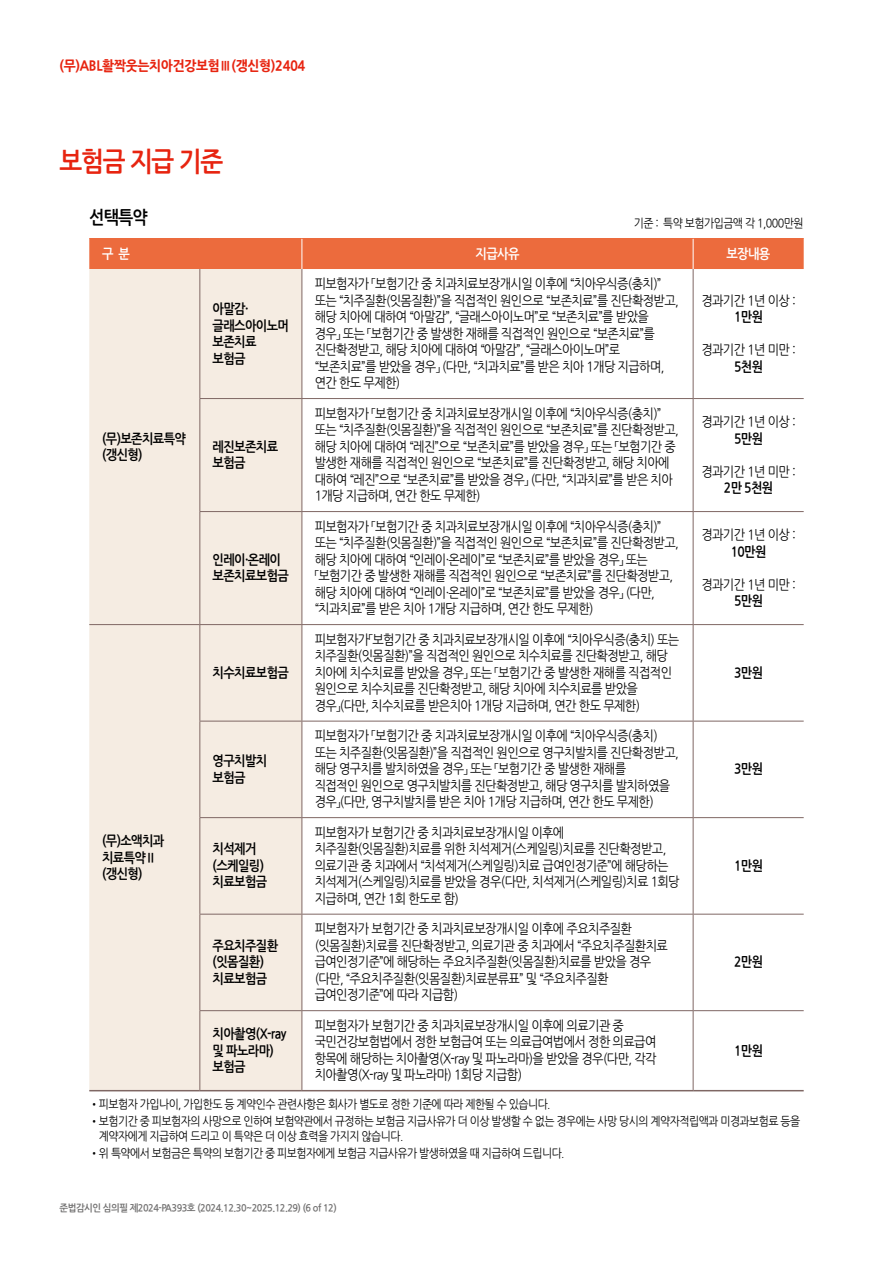
<style>
.page{position:relative;width:893px;height:1263px;background:#fff}
.page>*{position:absolute;margin:0;border:0;box-sizing:border-box;transform-origin:0 0}
.t1{font:27px "Nanum Gothic OTF Bold";letter-spacing:-.05em;color:#e72410;scale:.9 1}
.t2{font:18px "Nanum Gothic OTF Bold";color:#000;scale:.9 1}
.t3{font:13.5px/16.5px "Nanum Gothic OTF";letter-spacing:-.05em;color:#000;scale:.9 1}
.t4{font:13.5px/16.5px "Nanum Gothic OTF Bold";letter-spacing:-.05em;color:#000;scale:.9 1}
.t5{font:700 13.5px "Nanum Gothic OTF Extra";letter-spacing:-.025em;color:#e72410;scale:.95 1}
.t6{font:13.5px "Nanum Gothic OTF Bold";letter-spacing:-.05em;color:#fff;scale:.9 1}
.t7{font:12px/15px "Nanum Gothic OTF";letter-spacing:-.05em;color:#000;scale:.9 1}
.t8{font:9.75px "Nanum Gothic OTF Bold";letter-spacing:-.05em;color:#727171;scale:.95 1}
</style>
<div class="page">
<div style="left:89px;top:239px;width:715px;height:30px;background:#ec6b3d"></div>
<div style="left:89px;top:269px;width:213px;height:821px;background:#f5ece2"></div>
<hr style="left:89px;top:238px;width:111px;height:1px;background:#ec6b3d">
<hr style="left:200px;top:238px;width:102px;height:1px;background:#ec6b3d">
<hr style="left:302px;top:238px;width:391px;height:1px;background:#ec6b3d">
<hr style="left:693px;top:238px;width:111px;height:1px;background:#ec6b3d">
<hr style="left:199px;top:269px;width:1px;height:129px;background:#7f6764">
<hr style="left:302px;top:269px;width:1px;height:129px;background:#7f6764">
<hr style="left:693px;top:269px;width:1px;height:129px;background:#7f6764">
<hr style="left:199px;top:398px;width:103px;height:1px;background:#7f6764">
<hr style="left:199px;top:399px;width:1px;height:112px;background:#7f6764">
<hr style="left:302px;top:398px;width:391px;height:1px;background:#7f6764">
<hr style="left:302px;top:399px;width:1px;height:112px;background:#7f6764">
<hr style="left:693px;top:398px;width:111px;height:1px;background:#7f6764">
<hr style="left:693px;top:399px;width:1px;height:112px;background:#7f6764">
<hr style="left:199px;top:511px;width:103px;height:1px;background:#7f6764">
<hr style="left:199px;top:512px;width:1px;height:112px;background:#7f6764">
<hr style="left:302px;top:511px;width:391px;height:1px;background:#7f6764">
<hr style="left:302px;top:512px;width:1px;height:112px;background:#7f6764">
<hr style="left:693px;top:511px;width:111px;height:1px;background:#7f6764">
<hr style="left:693px;top:512px;width:1px;height:112px;background:#7f6764">
<hr style="left:89px;top:624px;width:111px;height:1px;background:#7f6764">
<hr style="left:200px;top:624px;width:102px;height:1px;background:#7f6764">
<hr style="left:199px;top:625px;width:1px;height:96px;background:#7f6764">
<hr style="left:302px;top:624px;width:391px;height:1px;background:#7f6764">
<hr style="left:302px;top:625px;width:1px;height:96px;background:#7f6764">
<hr style="left:693px;top:624px;width:111px;height:1px;background:#7f6764">
<hr style="left:693px;top:625px;width:1px;height:96px;background:#7f6764">
<hr style="left:199px;top:721px;width:1px;height:96px;background:#7f6764">
<hr style="left:302px;top:721px;width:1px;height:96px;background:#7f6764">
<hr style="left:693px;top:721px;width:1px;height:96px;background:#7f6764">
<hr style="left:199px;top:818px;width:1px;height:96px;background:#7f6764">
<hr style="left:302px;top:818px;width:1px;height:96px;background:#7f6764">
<hr style="left:693px;top:818px;width:1px;height:96px;background:#7f6764">
<hr style="left:199px;top:914px;width:1px;height:96px;background:#7f6764">
<hr style="left:302px;top:914px;width:1px;height:96px;background:#7f6764">
<hr style="left:693px;top:914px;width:1px;height:96px;background:#7f6764">
<hr style="left:199px;top:1011px;width:1px;height:79px;background:#7f6764">
<hr style="left:302px;top:1011px;width:1px;height:79px;background:#7f6764">
<hr style="left:693px;top:1011px;width:1px;height:79px;background:#7f6764">
<hr style="left:199px;top:721px;width:103px;height:1px;background:#7f6764">
<hr style="left:302px;top:721px;width:391px;height:1px;background:#7f6764">
<hr style="left:693px;top:721px;width:111px;height:1px;background:#7f6764">
<hr style="left:199px;top:817px;width:103px;height:1px;background:#7f6764">
<hr style="left:302px;top:817px;width:391px;height:1px;background:#7f6764">
<hr style="left:693px;top:817px;width:111px;height:1px;background:#7f6764">
<hr style="left:199px;top:914px;width:103px;height:1px;background:#7f6764">
<hr style="left:302px;top:914px;width:391px;height:1px;background:#7f6764">
<hr style="left:693px;top:914px;width:111px;height:1px;background:#7f6764">
<hr style="left:199px;top:1010px;width:103px;height:1px;background:#7f6764">
<hr style="left:302px;top:1010px;width:391px;height:1px;background:#7f6764">
<hr style="left:693px;top:1010px;width:111px;height:1px;background:#7f6764">
<hr style="left:302px;top:239px;width:1px;height:30px;background:#fff">
<hr style="left:693px;top:239px;width:1px;height:30px;background:#fff">
<hr style="left:89px;top:1090px;width:111px;height:1px;background:#7f6764">
<hr style="left:200px;top:1090px;width:102px;height:1px;background:#7f6764">
<hr style="left:302px;top:1090px;width:391px;height:1px;background:#7f6764">
<hr style="left:693px;top:1090px;width:111px;height:1px;background:#7f6764">
<p class="t5" style="left:60px;top:59px;width:260px">(무)ABL활짝웃는치아건강보험Ⅲ(갱신형)2404</p>
<h1 class="t1" style="left:60px;top:149px;width:183px">보험금 지급 기준</h1>
<h2 class="t2" style="left:89px;top:208px;width:66px">선택특약</h2>
<p class="t6" style="left:102px;top:247px;width:32px">구 분</p>
<p class="t6" style="left:476px;top:247px;width:50px">지급사유</p>
<p class="t6" style="left:726px;top:247px;width:50px">보장내용</p>
<p class="t7" style="left:634px;top:216px;width:190px">기준 : 특약 보험가입금액 각 1,000만원</p>
<p class="t4" style="left:102px;top:430px;width:95px">(무)보존치료특약 (갱신형)</p>
<p class="t4" style="left:102px;top:833px;width:71px">(무)소액치과 치료특약Ⅱ (갱신형)</p>
<p class="t4" style="left:213px;top:301px;width:86px">아말감· 글래스아이노머 보존치료 보험금</p>
<p class="t4" style="left:213px;top:438px;width:74px">레진보존치료 보험금</p>
<p class="t4" style="left:213px;top:551px;width:86px">인레이·온레이 보존치료보험금</p>
<p class="t4" style="left:213px;top:664px;width:86px">치수치료보험금</p>
<p class="t4" style="left:213px;top:753px;width:62px">영구치발치 보험금</p>
<p class="t4" style="left:213px;top:841px;width:62px">치석제거 (스케일링) 치료보험금</p>
<p class="t4" style="left:213px;top:937px;width:74px">주요치주질환 (잇몸질환) 치료보험금</p>
<p class="t3" style="left:315px;top:276px;width:406px">피보험자가 「보험기간 중 치과치료보장개시일 이후에 “치아우식증(충치)” 또는 “치주질환(잇몸질환)”을 직접적인 원인으로 “보존치료”를 진단확정받고, 해당 치아에 대하여 “아말감”, “글래스아이노머”로 “보존치료”를 받았을<br>경우」 또는 「보험기간 중 발생한 재해를 직접적인 원인으로 “보존치료”를 진단확정받고, 해당 치아에 대하여 “아말감”, “글래스아이노머”로 “보존치료”를 받았을 경우」 (다만, “치과치료”를 받은 치아 1개당 지급하며, 연간 한도 무제한)</p>
<p class="t3" style="left:701px;top:292px;width:107px">경과기간 1년 이상 :</p>
<p class="t4" style="left:734px;top:309px;width:34px">1만원</p>
<p class="t3" style="left:701px;top:342px;width:107px">경과기간 1년 미만 :</p>
<p class="t4" style="left:734px;top:358px;width:34px">5천원</p>
<p class="t3" style="left:315px;top:405px;width:406px">피보험자가 「보험기간 중 치과치료보장개시일 이후에 “치아우식증(충치)” 또는 “치주질환(잇몸질환)”을 직접적인 원인으로 “보존치료”를 진단확정받고, 해당 치아에 대하여 “레진”으로 “보존치료”를 받았을 경우」 또는 「보험기간 중 발생한 재해를 직접적인 원인으로 “보존치료”를 진단확정받고, 해당 치아에 대하여 “레진”으로 “보존치료”를 받았을 경우」 (다만, “치과치료”를 받은 치아 1개당 지급하며, 연간 한도 무제한)</p>
<p class="t3" style="left:701px;top:414px;width:107px">경과기간 1년 이상 :</p>
<p class="t4" style="left:734px;top:430px;width:34px">5만원</p>
<p class="t3" style="left:701px;top:463px;width:107px">경과기간 1년 미만 :</p>
<p class="t4" style="left:724px;top:480px;width:56px">2만 5천원</p>
<p class="t3" style="left:315px;top:518px;width:406px">피보험자가 「보험기간 중 치과치료보장개시일 이후에 “치아우식증(충치)” 또는 “치주질환(잇몸질환)”을 직접적인 원인으로 “보존치료”를 진단확정받고, 해당 치아에 대하여 “인레이·온레이”로 “보존치료”를 받았을 경우」 또는「보험기간 중 발생한 재해를 직접적인 원인으로 “보존치료”를 진단확정받고, 해당 치아에 대하여 “인레이·온레이”로 “보존치료”를 받았을 경우」 (다만, “치과치료”를 받은 치아 1개당 지급하며, 연간 한도 무제한)</p>
<p class="t3" style="left:701px;top:527px;width:107px">경과기간 1년 이상 :</p>
<p class="t4" style="left:731px;top:543px;width:41px">10만원</p>
<p class="t3" style="left:701px;top:576px;width:107px">경과기간 1년 미만 :</p>
<p class="t4" style="left:734px;top:593px;width:34px">5만원</p>
<p class="t3" style="left:315px;top:631px;width:407px">피보험자가「보험기간 중 치과치료보장개시일 이후에 “치아우식증(충치) 또는 치주질환(잇몸질환)”을 직접적인 원인으로 치수치료를 진단확정받고, 해당 치아에 치수치료를 받았을 경우」 또는 「보험기간 중 발생한 재해를 직접적인 원인으로 치수치료를 진단확정받고, 해당 치아에 치수치료를 받았을<br>경우」(다만, 치수치료를 받은치아 1개당 지급하며, 연간 한도 무제한)</p>
<p class="t3" style="left:315px;top:728px;width:406px">피보험자가 「보험기간 중 치과치료보장개시일 이후에 “치아우식증(충치) 또는 치주질환(잇몸질환)”을 직접적인 원인으로 영구치발치를 진단확정받고, 해당 영구치를 발치하였을 경우」 또는 「보험기간 중 발생한 재해를<br>직접적인 원인으로 영구치발치를 진단확정받고, 해당 영구치를 발치하였을 경우」(다만, 영구치발치를 받은 치아 1개당 지급하며, 연간 한도 무제한)</p>
<p class="t3" style="left:315px;top:824px;width:407px">피보험자가 보험기간 중 치과치료보장개시일 이후에 치주질환(잇몸질환)치료를 위한 치석제거(스케일링)치료를 진단확정받고, 의료기관 중 치과에서 “치석제거(스케일링)치료 급여인정기준”에 해당하는 치석제거(스케일링)치료를 받았을 경우(다만, 치석제거(스케일링)치료 1회당 지급하며, 연간 1회 한도로 함)</p>
<p class="t3" style="left:315px;top:921px;width:394px">피보험자가 보험기간 중 치과치료보장개시일 이후에 주요치주질환 (잇몸질환)치료를 진단확정받고, 의료기관 중 치과에서 “주요치주질환치료 급여인정기준”에 해당하는 주요치주질환(잇몸질환)치료를 받았을 경우 (다만, “주요치주질환(잇몸질환)치료분류표” 및 “주요치주질환 급여인정기준”에 따라 지급함)</p>
<p class="t4" style="left:734px;top:664px;width:34px">3만원</p>
<p class="t4" style="left:734px;top:761px;width:34px">3만원</p>
<p class="t4" style="left:734px;top:857px;width:34px">1만원</p>
<p class="t4" style="left:734px;top:954px;width:34px">2만원</p>
<p class="t4" style="left:213px;top:1026px;width:83px">치아촬영(X-ray 및 파노라마) 보험금</p>
<p class="t3" style="left:315px;top:1017px;width:381px">피보험자가 보험기간 중 치과치료보장개시일 이후에 의료기관 중 국민건강보험법에서 정한 보험급여 또는 의료급여법에서 정한 의료급여 항목에 해당하는 치아촬영(X-ray 및 파노라마)을 받았을 경우(다만, 각각 치아촬영(X-ray 및 파노라마) 1회당 지급함)</p>
<p class="t4" style="left:734px;top:1042px;width:34px">1만원</p>
<p class="t7" style="left:89px;top:1097px;width:514px">•피보험자 가입나이, 가입한도 등 계약인수 관련사항은 회사가 별도로 정한 기준에 따라 제한될 수 있습니다.</p>
<p class="t7" style="left:99px;top:1114px;width:781px;text-indent:-10px">•보험기간 중 피보험자의 사망으로 인하여 보험약관에서 규정하는 보험금 지급사유가 더 이상 발생할 수 없는 경우에는 사망 당시의 계약자적립액과 미경과보험료 등을 계약자에게 지급하여 드리고 이 특약은 더 이상 효력을 가지지 않습니다.</p>
<p class="t7" style="left:89px;top:1146px;width:530px">•위 특약에서 보험금은 특약의 보험기간 중 피보험자에게 보험금 지급사유가 발생하였을 때 지급하여 드립니다.</p>
<p class="t8" style="left:60px;top:1203px;width:293px">준법감시인 심의필 제2024-PA393호 (2024.12.30~2025.12.29) (6 of 12)</p>
</div>
